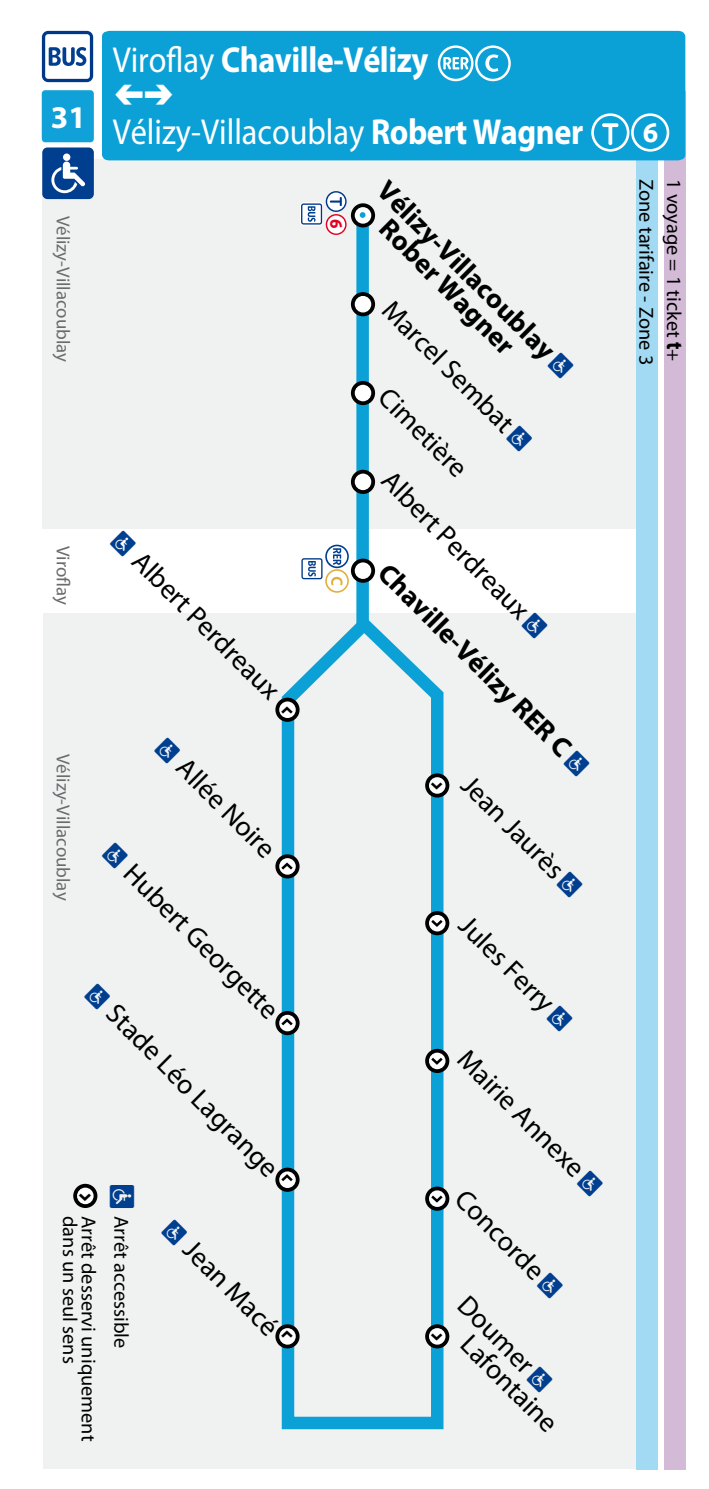
<style>
.page{position:relative;width:709px;height:1489px;background:#fff}
.page>*{position:absolute;margin:0;border:0;box-sizing:border-box;transform-origin:0 0}
.t1{font:36.25px "Myriad Pro";color:#fff;scale:.89 1}
.t2{font:700 36.25px "Myriad Pro";letter-spacing:-.015em;color:#fff;scale:.89 1}
.t3{font:700 31.75px "Myriad Pro";color:#fff}
.t4{font:30.5px "phebus";color:#fff;scale:.89 1}
.t5{font:28px/25.5px "Myriad Pro";color:#000}
.t6{font:700 28px/25.2px "Myriad Pro";color:#000;text-align:center}
.t7{font:700 27.5px "Ubuntu";color:#fff}
.t8{font:20.25px "Myriad Pro";color:#000}
.t9{font:18.75px "Myriad Pro";color:#6a6b6d}
.t10{font:700 16.75px "Ubuntu";color:#e20022}
.t11{font:12.75px "phebus";color:#000}
.t12{font:12px "phebus";color:#000}
.s1{font-weight:400}
.s2{font-weight:700}
.s3{font-weight:700;font-size:23.25px}
</style>
<div class="page">
<div style="left:43px;top:159px;width:604px;height:369px;background:#f0f1f1"></div>
<div style="left:43px;top:613px;width:604px;height:855px;background:#f0f1f1"></div>
<svg style="left:281px;top:620px;width:169px;height:810px"></svg>
<div style="left:356px;top:214px;width:13px;height:411px;background:#0ba1d7"></div>
<svg style="left:425px;top:1323px;width:24px;height:25px"></svg>
<svg style="left:425px;top:773px;width:24px;height:24px"></svg>
<svg style="left:275px;top:1323px;width:25px;height:25px"></svg>
<svg style="left:275px;top:697px;width:24px;height:24px"></svg>
<svg style="left:351px;top:469px;width:24px;height:25px"></svg>
<svg style="left:351px;top:381px;width:24px;height:24px"></svg>
<svg style="left:351px;top:292px;width:24px;height:24px"></svg>
<svg style="left:41px;top:30px;width:53px;height:53px"></svg>
<svg style="left:301px;top:544px;width:74px;height:48px"></svg>
<svg style="left:425px;top:1186px;width:24px;height:24px"></svg>
<svg style="left:425px;top:1048px;width:24px;height:25px"></svg>
<svg style="left:425px;top:911px;width:24px;height:24px"></svg>
<svg style="left:275px;top:1167px;width:25px;height:24px"></svg>
<svg style="left:275px;top:1010px;width:25px;height:25px"></svg>
<svg style="left:275px;top:854px;width:24px;height:24px"></svg>
<svg style="left:300px;top:191px;width:75px;height:44px"></svg>
<div style="left:636px;top:83px;width:21px;height:1386px;background:#a2daf4"></div>
<div style="left:663px;top:92px;width:22px;height:1377px;background:#d3bbd8"></div>
<div style="left:102px;top:31px;width:583px;height:129px;background:#0ba1d7"></div>
<div style="left:38px;top:87px;width:59px;height:59px;background:#0fa1d7;border:3px solid #fff;border-radius:5px"></div>
<svg style="left:438px;top:45px;width:73px;height:36px"></svg>
<svg style="left:73px;top:1183px;width:25px;height:25px"></svg>
<div style="left:42px;top:147px;width:52px;height:52px;background:#003f90;border-radius:5px"></div>
<div style="left:63px;top:153px;width:7px;height:8px;background:#fff;border-radius:50%"></div>
<svg style="left:51px;top:161px;width:34px;height:32px"></svg>
<svg style="left:591px;top:113px;width:78px;height:39px;background:#43b6e0"></svg>
<p class="t3" style="left:51px;top:100px;width:37px">31</p>
<p class="t2" style="left:113px;top:39px;width:356px"><span class="s1">Viroflay</span> Chaville-Vélizy</p>
<p class="t4" style="left:115px;top:80px;width:66px">&amp; é</p>
<p class="t1" style="left:113px;top:112px;width:530px">Vélizy-Villacoublay <span class="s2">Robert Wagner</span></p>
<p class="t9" style="left:73px;top:215px;width:148px;rotate:90deg">Vélizy-Villacoublay</p>
<p class="t9" style="left:73px;top:545px;width:61px;rotate:90deg">Viroflay</p>
<p class="t5" style="left:145px;top:547px;width:198px;rotate:45deg">Albert Perdreaux</p>
<p class="t12" style="left:293px;top:704px;width:14px;rotate:90deg">&lt;</p>
<p class="t9" style="left:73px;top:753px;width:148px;rotate:90deg">Vélizy-Villacoublay</p>
<p class="t11" style="left:91px;top:1190px;width:14px;rotate:90deg">&gt;</p>
<p class="t5" style="left:190px;top:754px;width:129px;rotate:45deg">Allée Noire</p>
<p class="t5" style="left:137px;top:859px;width:208px;rotate:45deg">Hubert Georgette</p>
<p class="t5" style="left:120px;top:1000px;width:232px;rotate:45deg">Stade Léo Lagrange</p>
<p class="t8" style="left:81px;top:1215px;width:149px;rotate:90deg">dans un seul sens</p>
<p class="t8" style="left:100px;top:1215px;width:227px;rotate:90deg">Arrêt desservi uniquement</p>
<p class="t8" style="left:132px;top:1215px;width:134px;rotate:90deg">Arrêt accessible</p>
<p class="t5" style="left:197px;top:1236px;width:123px;rotate:45deg">Jean Macé</p>
<p class="t12" style="left:293px;top:1327px;width:14px;rotate:90deg">&lt;</p>
<p class="t10" style="left:346px;top:219px;width:11px;rotate:90deg">6</p>
<p class="t6" style="left:391px;top:177px;width:240px;rotate:45deg">Vélizy-Villacoublay<br>Rober Wagner</p>
<p class="t5" style="left:395px;top:296px;width:175px;rotate:45deg">Marcel Sembat</p>
<p class="t5" style="left:392px;top:384px;width:114px;rotate:45deg">Cimetière</p>
<p class="t5" style="left:395px;top:467px;width:198px;rotate:45deg">Albert Perdreaux</p>
<p class="t6" style="left:391px;top:559px;width:262px;rotate:45deg">Chaville-Vélizy RER C</p>
<p class="t12" style="left:443px;top:779px;width:14px;rotate:90deg">&gt;</p>
<p class="t5" style="left:475px;top:771px;width:134px;rotate:45deg">Jean Jaurès</p>
<p class="t5" style="left:472px;top:912px;width:124px;rotate:45deg">Jules Ferry</p>
<p class="t12" style="left:443px;top:1330px;width:14px;rotate:90deg">&gt;</p>
<p class="t5" style="left:471px;top:1045px;width:168px;rotate:45deg">Mairie Annexe</p>
<p class="t5" style="left:468px;top:1185px;width:115px;rotate:45deg">Concorde</p>
<p class="t5" style="left:492px;top:1312px;width:126px;text-indent:-30px;rotate:45deg">Doumer<br>Lafontaine</p>
<p class="t7" style="left:642px;top:116px;width:17px">6</p>
<p class="t8" style="left:657px;top:179px;width:188px;rotate:90deg">Zone tarifaire - Zone 3</p>
<p class="t8" style="left:685px;top:179px;width:184px;rotate:90deg">1 voyage = 1 ticket <span class="s3">t</span>+</p>
</div>
